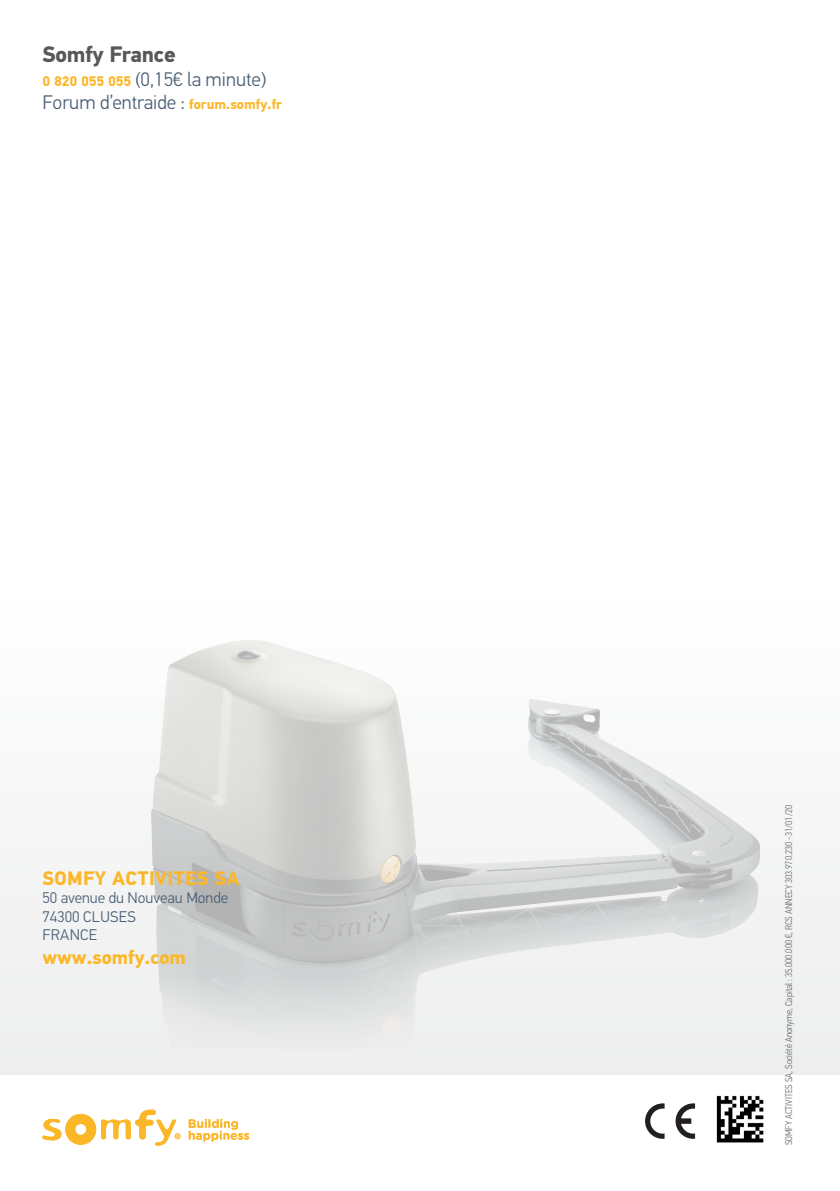
<style>
.page{position:relative;width:840px;height:1191px;background:#fff}
.page>*{position:absolute;margin:0;border:0;box-sizing:border-box;transform-origin:0 0}
.t1{font:700 22.4px "PF Din Text Pro";letter-spacing:-.01em;color:#57585a}
.t2{font:300 19.6px/23.6px "PF Din Text Pro";color:#465c73}
.t3{font:700 19.6px "PF Din Text Pro";letter-spacing:.02em;color:#fcb729}
.t4{font:700 19.6px "PF Din Text Pro";color:#fcb729}
.t5{font:300 15.4px/18.4px "PF Din Text Pro";color:#465c73}
.t6{font:300 9.8px "PF Din Text Cond Pro";color:#6c6d70}
.s1{font-weight:700;font-size:14px;color:#fcb729}
</style>
<div class="page">
<img style="left:716px;top:1095px;width:48px;height:48px">
<div style="left:0;top:601px;width:839px;height:473px;background:#f6f6f6"></div>
<img style="left:151px;top:640px;width:609px;height:409px">
<svg style="left:42px;top:1109px;width:138px;height:36px"></svg>
<svg style="left:189px;top:1119px;width:60px;height:22px"></svg>
<svg style="left:645px;top:1103px;width:19px;height:35px"></svg>
<svg style="left:675px;top:1103px;width:19px;height:35px"></svg>
<h1 class="t1" style="left:42px;top:41px;width:135px">Somfy France</h1>
<h2 class="t2" style="left:42px;top:67px;width:241px"><span class="s1">0 820 055 055</span> (0,15€ la minute)<br>Forum d’entraide : <span class="s1">forum.somfy.fr</span></h2>
<h2 class="t3" style="left:43px;top:866px;width:198px">SOMFY ACTIVITES SA</h2>
<h3 class="t5" style="left:42px;top:889px;width:187px">50 avenue du Nouveau Monde<br>74300 CLUSES<br>FRANCE</h3>
<h2 class="t4" style="left:42px;top:945px;width:145px">www.somfy.com</h2>
<p class="t6" style="left:782px;top:1145px;width:342px;rotate:-90deg">SOMFY ACTIVITES SA, Société Anonyme, Capital : 35.000.000 €, RCS ANNECY 303.970.230 -31/01/20</p>
</div>
